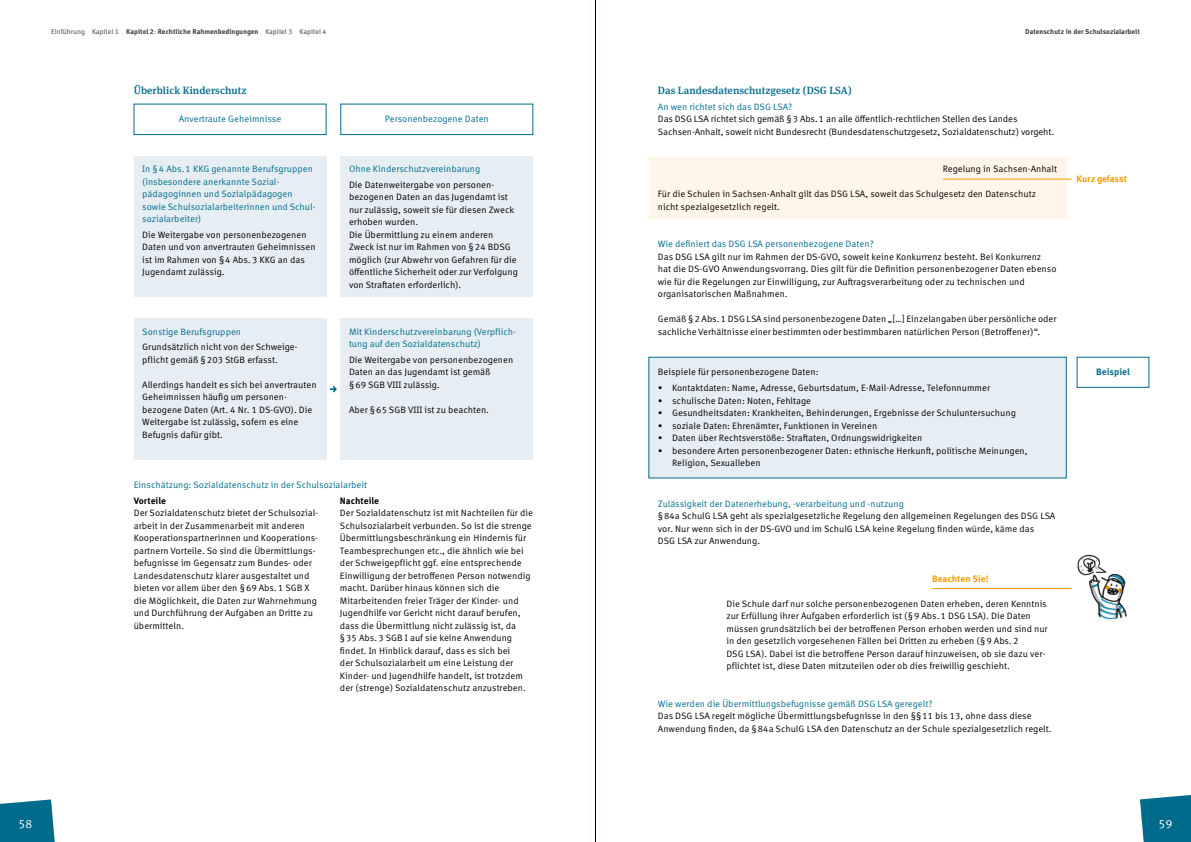
<style>
.page{position:relative;width:1191px;height:842px;background:#fff}
.page>*{position:absolute;margin:0;border:0;box-sizing:border-box;transform-origin:0 0}
.t1{font:12px "Meta Correspondence Pro";color:#fff}
.t2{font:500 10.5px "Meta Serif Pro";letter-spacing:.005em;color:#006c8c}
.t3{font:9.2px/12.5px "Meta Correspondence Pro";color:#000}
.t4{font:9.2px/12.5px "Meta Correspondence Pro";color:#006c8c}
.t5{font:700 9.2px "Meta Correspondence Pro";letter-spacing:-.005em;color:#f59b00}
.t6{font:700 9.2px "Meta Correspondence Pro";color:#000}
.t7{font:700 9.2px "Meta Correspondence Pro";color:#006c8c}
.t8{font:7px "Meta Correspondence Pro";color:#3a3a39}
.t9{font:700 7px "Meta Correspondence Pro";color:#3a3a39}
.s1{font-weight:700}
</style>
<div class="page">
<svg style="left:0;top:799px;width:55px;height:43px;background:#187a97"></svg>
<svg style="left:1140px;top:795px;width:51px;height:47px;background:#147795"></svg>
<div style="left:133px;top:104px;width:193px;height:31px;border:1px solid #006c8c"></div>
<div style="left:340px;top:104px;width:193px;height:31px;border:1px solid #006c8c"></div>
<div style="left:134px;top:156px;width:192px;height:140px;background:#e6edf3"></div>
<div style="left:134px;top:318px;width:192px;height:142px;background:#e6edf3"></div>
<div style="left:340px;top:156px;width:193px;height:140px;background:#e6edf3"></div>
<div style="left:340px;top:318px;width:193px;height:142px;background:#e6edf3"></div>
<svg style="left:330px;top:386px;width:7px;height:6px"></svg>
<div style="left:649px;top:157px;width:417px;height:61px;background:#fff6e9"></div>
<div style="left:648px;top:356px;width:419px;height:123px;background:#e6edf3"></div>
<hr style="left:943px;top:179px;width:128px;height:1px;background:#f59b00">
<hr style="left:932px;top:588px;width:139px;height:1px;background:#f59b00">
<img style="left:1077px;top:554px;width:50px;height:66px">
<svg style="left:1076px;top:356px;width:74px;height:32px"></svg>
<hr style="left:595px;top:0;width:1px;height:842px;background:#000">
<p class="t8" style="left:51px;top:26px;width:277px">Einführung Kapitel 1 <span class="s1">Kapitel 2</span>: <span class="s1">Rechtliche Rahmenbedingungen</span> Kapitel 3 Kapitel 4</p>
<p class="t2" style="left:134px;top:82px;width:114px">Überblick Kinderschutz</p>
<p class="t4" style="left:179px;top:112px;width:104px">Anvertraute Geheimnisse</p>
<p class="t4" style="left:385px;top:112px;width:106px">Personenbezogene Daten</p>
<p class="t4" style="left:142px;top:162px;width:175px">In §4 Abs.1 KKG genannte Berufsgruppen (insbesondere anerkannte Sozial&shy;pädagoginnen und Sozialpädagogen sowie Schulsozialarbeiterinnen und Schul&shy;sozialarbeiter)</p>
<p class="t3" style="left:142px;top:228px;width:175px">Die Weitergabe von personenbezogenen Daten und von anvertrauten Geheimnissen ist im Rahmen von §4 Abs.3 KKG an das Jugendamt zulässig.</p>
<p class="t4" style="left:142px;top:325px;width:100px">Sonstige Berufsgruppen</p>
<p class="t3" style="left:142px;top:340px;width:157px">Grundsätzlich nicht von der Schweige&shy;pflicht gemäß §203 StGB erfasst.</p>
<p class="t3" style="left:142px;top:378px;width:176px">Allerdings handelt es sich bei anvertrauten Geheimnissen häufig um personen&shy;bezogene Daten (Art. 4 Nr. 1 DS-GVO). Die Weitergabe ist zulässig, sofern es eine Befugnis dafür gibt.</p>
<p class="t4" style="left:349px;top:162px;width:133px">Ohne Kinderschutzvereinbarung</p>
<p class="t3" style="left:349px;top:178px;width:170px">Die Datenweitergabe von personen&shy;bezogenen Daten an das Jugendamt ist nur zulässig, soweit sie für diesen Zweck erhoben wurden.<br>Die Übermittlung zu einem anderen Zweck ist nur im Rahmen von §24 BDSG möglich (zur Abwehr von Gefahren für die öffentliche Sicherheit oder zur Verfolgung von Straftaten erforderlich).</p>
<p class="t4" style="left:349px;top:325px;width:168px">Mit Kinderschutzvereinbarung (Verpflich&shy;tung auf den Sozialdatenschutz)</p>
<p class="t3" style="left:349px;top:353px;width:166px">Die Weitergabe von personenbezogenen<br>Daten an das Jugendamt ist gemäß<br>§69 SGB VIII zulässig.</p>
<p class="t3" style="left:349px;top:403px;width:142px">Aber §65 SGB VIII ist zu beachten.</p>
<p class="t4" style="left:134px;top:478px;width:235px">Einschätzung: Sozialdatenschutz in der Schulsozialarbeit</p>
<p class="t6" style="left:134px;top:493px;width:34px">Vorteile</p>
<p class="t3" style="left:134px;top:506px;width:186px">Der Sozialdatenschutz bietet der Schulsozial&shy;arbeit in der Zusammenarbeit mit anderen Kooperationspartnerinnen und Kooperations&shy;partnern Vorteile. So sind die Übermittlungs&shy;befugnisse im Gegensatz zum Bundes- oder Landesdatenschutz klarer ausgestaltet und bieten vor allem über den §69 Abs.1 SGB X die Möglichkeit, die Daten zur Wahrnehmung und Durchführung der Aufgaben an Dritte zu übermitteln.</p>
<p class="t6" style="left:340px;top:493px;width:41px">Nachteile</p>
<p class="t3" style="left:340px;top:506px;width:195px">Der Sozialdatenschutz ist mit Nachteilen für die Schulsozialarbeit verbunden. So ist die strenge Übermittlungsbeschränkung ein Hindernis für Teambesprechungen etc., die ähnlich wie bei der Schweigepflicht ggf. eine entsprechende Einwilligung der betroffenen Person notwendig macht. Darüber hinaus können sich die Mitarbeitenden freier Träger der Kinder- und Jugendhilfe vor Gericht nicht darauf berufen, dass die Übermittlung nicht zulässig ist, da §35 Abs.3 SGB I auf sie keine Anwendung findet. In Hinblick darauf, dass es sich bei<br>der Schulsozialarbeit um eine Leistung der Kinder- und Jugendhilfe handelt, ist trotzdem der (strenge) Sozialdatenschutz anzustreben.</p>
<p class="t9" style="left:1025px;top:26px;width:116px">Datenschutz in der Schulsozialarbeit</p>
<p class="t2" style="left:658px;top:82px;width:195px">Das Landesdatenschutzgesetz (DSG LSA)</p>
<p class="t4" style="left:658px;top:100px;width:136px">An wen richtet sich das DSG LSA?</p>
<p class="t3" style="left:658px;top:112px;width:398px">Das DSG LSA richtet sich gemäß §3 Abs.1 an alle öffentlich-rechtlichen Stellen des Landes<br>Sachsen-Anhalt, soweit nicht Bundesrecht (Bundesdatenschutzgesetz, Sozialdatenschutz) vorgeht.</p>
<p class="t3" style="left:942px;top:162px;width:116px">Regelung in Sachsen-Anhalt</p>
<p class="t3" style="left:658px;top:187px;width:380px">Für die Schulen in Sachsen-Anhalt gilt das DSG LSA, soweit das Schulgesetz den Datenschutz nicht spezialgesetzlich regelt.</p>
<p class="t4" style="left:658px;top:237px;width:217px">Wie definiert das DSG LSA personenbezogene Daten?</p>
<p class="t3" style="left:658px;top:250px;width:400px">Das DSG LSA gilt nur im Rahmen der DS-GVO, soweit keine Konkurrenz besteht. Bei Konkurrenz hat die DS-GVO Anwendungsvorrang. Dies gilt für die Definition personenbezogener Daten ebenso wie für die Regelungen zur Einwilligung, zur Auftragsverarbeitung oder zu technischen und organisatorischen Maßnahmen.</p>
<p class="t3" style="left:658px;top:312px;width:400px">Gemäß §2 Abs.1 DSG LSA sind personenbezogene Daten „[…] Einzelangaben über persönliche oder sachliche Verhältnisse einer bestimmten oder bestimmbaren natürlichen Person (Betroffener)“.</p>
<p class="t3" style="left:658px;top:365px;width:162px">Beispiele für personenbezogene Daten:</p>
<p class="t3" style="left:658px;top:381px;width:334px">• Kontaktdaten: Name, Adresse, Geburtsdatum, E-Mail-Adresse, Telefonnummer</p>
<p class="t3" style="left:658px;top:394px;width:155px">• schulische Daten: Noten, Fehltage</p>
<p class="t3" style="left:658px;top:406px;width:359px">• Gesundheitsdaten: Krankheiten, Behinderungen, Ergebnisse der Schuluntersuchung</p>
<p class="t3" style="left:658px;top:419px;width:221px">• soziale Daten: Ehrenämter, Funktionen in Vereinen</p>
<p class="t3" style="left:658px;top:431px;width:266px">• Daten über Rechtsverstöße: Straftaten, Ordnungswidrigkeiten</p>
<p class="t3" style="left:672px;top:443px;width:357px;text-indent:-14px">• besondere Arten personenbezogener Daten: ethnische Herkunft, politische Meinungen,<br>Religion, Sexualleben</p>
<p class="t4" style="left:658px;top:497px;width:247px">Zulässigkeit der Datenerhebung, -verarbeitung und -nutzung</p>
<p class="t3" style="left:658px;top:509px;width:399px">§84a SchulG LSA geht als spezialgesetzliche Regelung den allgemeinen Regelungen des DSG LSA vor. Nur wenn sich in der DS-GVO und im SchulG LSA keine Regelung finden würde, käme das<br>DSG LSA zur Anwendung.</p>
<p class="t5" style="left:932px;top:571px;width:58px">Beachten Sie!</p>
<p class="t3" style="left:726px;top:597px;width:323px">Die Schule darf nur solche personenbezogenen Daten erheben, deren Kenntnis zur Erfüllung ihrer Aufgaben erforderlich ist (§9 Abs.1 DSG LSA). Die Daten müssen grundsätzlich bei der betroffenen Person erhoben werden und sind nur in den gesetzlich vorgesehenen Fällen bei Dritten zu erheben (§9 Abs.2<br>DSG LSA). Dabei ist die betroffene Person darauf hinzuweisen, ob sie dazu ver&shy;pflichtet ist, diese Daten mitzuteilen oder ob dies freiwillig geschieht.</p>
<p class="t4" style="left:658px;top:697px;width:276px">Wie werden die Übermittlungsbefugnisse gemäß DSG LSA geregelt?</p>
<p class="t3" style="left:658px;top:709px;width:395px">Das DSG LSA regelt mögliche Übermittlungsbefugnisse in den §§11 bis 13, ohne dass diese<br>Anwendung finden, da §84a SchulG LSA den Datenschutz an der Schule spezialgesetzlich regelt.</p>
<p class="t5" style="left:1076px;top:171px;width:52px">Kurz gefasst</p>
<p class="t7" style="left:1096px;top:365px;width:35px">Beispiel</p>
<h1 class="t1" style="left:19px;top:815px;width:15px">58</h1>
<h1 class="t1" style="left:1158px;top:815px;width:15px">59</h1>
</div>
